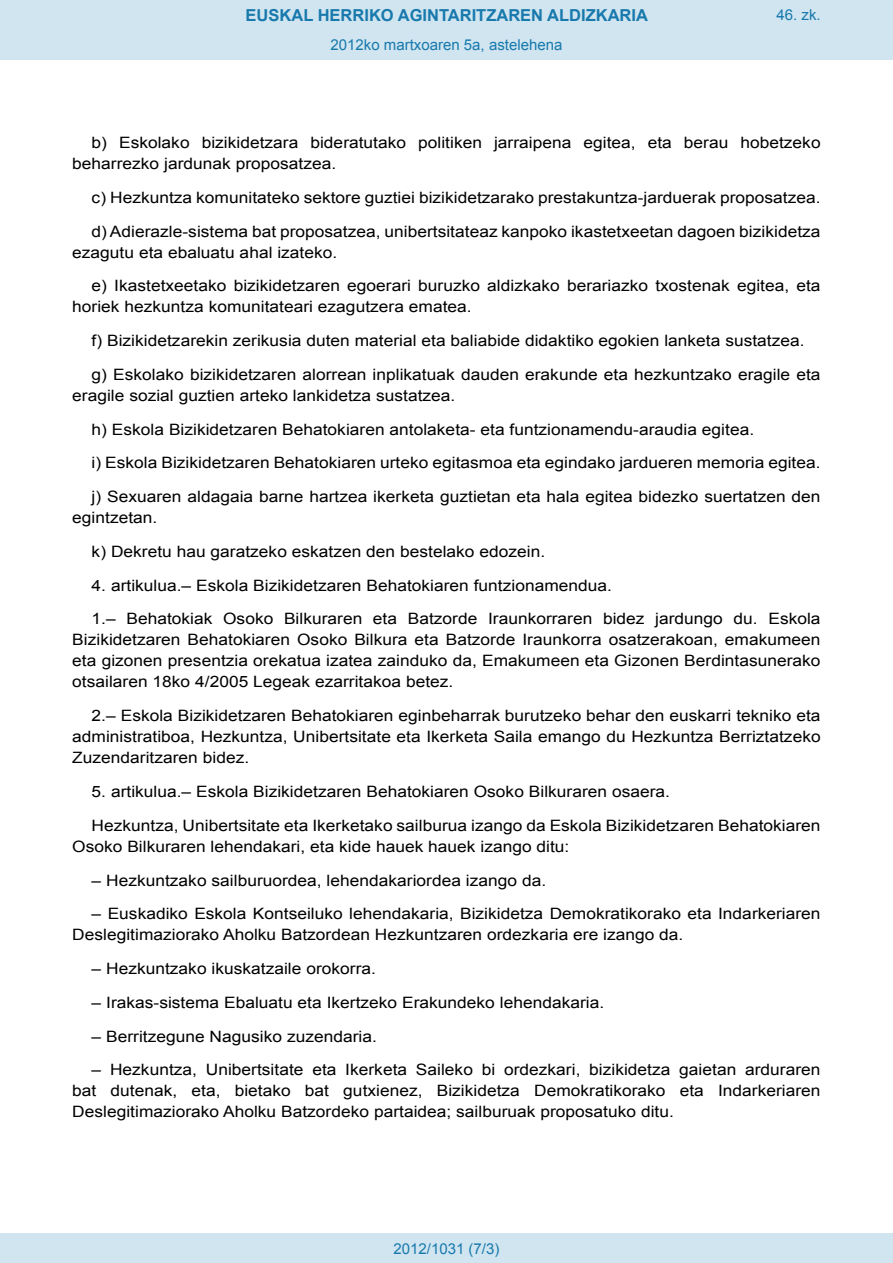
<style>
.page{position:relative;width:893px;height:1263px;background:#fff}
.page>*{position:absolute;margin:0;border:0;box-sizing:border-box;transform-origin:0 0}
.t1{font:700 16.5px "Arial";color:#1879ad}
.BOPVDetalle{font:15.6px/21px "Arial";color:#000;scale:1.11 1}
.Paginacion_Centro{font:15px "Arial";color:#1879ad}
</style>
<div class="page">
<div style="left:0;top:0;width:893px;height:60px;background:#d0e5f0"></div>
<div style="left:0;top:1233px;width:893px;height:30px;background:#d0e5f0"></div>
<p class="t1" style="left:246px;top:4px;width:404px">EUSKAL HERRIKO AGINTARITZAREN ALDIZKARIA</p>
<p class="Paginacion_Centro" style="left:331px;top:35px;width:233px">2012ko martxoaren 5a, astelehena</p>
<p class="Paginacion_Centro" style="left:776px;top:5px;width:46px">46. zk.</p>
<p class="BOPVDetalle" style="left:72px;top:132px;width:676px;text-indent:19px">b) Eskolako bizikidetzara bideratutako politiken jarraipena egitea, eta berau hobetzeko beharrezko jardunak proposatzea.</p>
<p class="BOPVDetalle" style="left:92px;top:187px;width:658px">c) Hezkuntza komunitateko sektore guztiei bizikidetzarako prestakuntza-jarduerak proposatzea.</p>
<p class="BOPVDetalle" style="left:72px;top:221px;width:676px;text-indent:19px">d) Adierazle-sistema bat proposatzea, unibertsitateaz kanpoko ikastetxeetan dagoen bizikidetza ezagutu eta ebaluatu ahal izateko.</p>
<p class="BOPVDetalle" style="left:72px;top:276px;width:676px;text-indent:19px">e) Ikastetxeetako bizikidetzaren egoerari buruzko aldizkako berariazko txostenak egitea, eta horiek hezkuntza komunitateari ezagutzera ematea.</p>
<p class="BOPVDetalle" style="left:92px;top:330px;width:644px">f) Bizikidetzarekin zerikusia duten material eta baliabide didaktiko egokien lanketa sustatzea.</p>
<p class="BOPVDetalle" style="left:72px;top:364px;width:676px;text-indent:19px">g) Eskolako bizikidetzaren alorrean inplikatuak dauden erakunde eta hezkuntzako eragile eta eragile sozial guztien arteko lankidetza sustatzea.</p>
<p class="BOPVDetalle" style="left:92px;top:419px;width:598px">h) Eskola Bizikidetzaren Behatokiaren antolaketa- eta funtzionamendu-araudia egitea.</p>
<p class="BOPVDetalle" style="left:92px;top:453px;width:658px">i) Eskola Bizikidetzaren Behatokiaren urteko egitasmoa eta egindako jardueren memoria egitea.</p>
<p class="BOPVDetalle" style="left:72px;top:486px;width:676px;text-indent:19px">j) Sexuaren aldagaia barne hartzea ikerketa guztietan eta hala egitea bidezko suertatzen den egintzetan.</p>
<p class="BOPVDetalle" style="left:92px;top:541px;width:410px">k) Dekretu hau garatzeko eskatzen den bestelako edozein.</p>
<p class="BOPVDetalle" style="left:92px;top:575px;width:470px">4. artikulua.– Eskola Bizikidetzaren Behatokiaren funtzionamendua.</p>
<p class="BOPVDetalle" style="left:72px;top:609px;width:676px;text-align:justify;text-indent:19px">1.– Behatokiak Osoko Bilkuraren eta Batzorde Iraunkorraren bidez jardungo du. Eskola Bizikidetzaren Behatokiaren Osoko Bilkura eta Batzorde Iraunkorra osatzerakoan, emakumeen eta gizonen presentzia orekatua izatea zainduko da, Emakumeen eta Gizonen Berdintasunerako otsailaren 18ko 4/2005 Legeak ezarritakoa betez.</p>
<p class="BOPVDetalle" style="left:72px;top:705px;width:676px;text-align:justify;text-indent:19px">2.– Eskola Bizikidetzaren Behatokiaren eginbeharrak burutzeko behar den euskarri tekniko eta administratiboa, Hezkuntza, Unibertsitate eta Ikerketa Saila emango du Hezkuntza Berriztatzeko Zuzendaritzaren bidez.</p>
<p class="BOPVDetalle" style="left:92px;top:781px;width:523px">5. artikulua.– Eskola Bizikidetzaren Behatokiaren Osoko Bilkuraren osaera.</p>
<p class="BOPVDetalle" style="left:72px;top:815px;width:676px;text-indent:19px">Hezkuntza, Unibertsitate eta Ikerketako sailburua izango da Eskola Bizikidetzaren Behatokiaren<br>Osoko Bilkuraren lehendakari, eta kide hauek hauek izango ditu:</p>
<p class="BOPVDetalle" style="left:92px;top:870px;width:411px">– Hezkuntzako sailburuordea, lehendakariordea izango da.</p>
<p class="BOPVDetalle" style="left:72px;top:903px;width:676px;text-indent:19px">– Euskadiko Eskola Kontseiluko lehendakaria, Bizikidetza Demokratikorako eta Indarkeriaren<br>Deslegitimaziorako Aholku Batzordean Hezkuntzaren ordezkaria ere izango da.</p>
<p class="BOPVDetalle" style="left:92px;top:958px;width:258px">– Hezkuntzako ikuskatzaile orokorra.</p>
<p class="BOPVDetalle" style="left:92px;top:992px;width:463px">– Irakas-sistema Ebaluatu eta Ikertzeko Erakundeko lehendakaria.</p>
<p class="BOPVDetalle" style="left:92px;top:1026px;width:258px">– Berritzegune Nagusiko zuzendaria.</p>
<p class="BOPVDetalle" style="left:72px;top:1059px;width:676px;text-align:justify;text-indent:19px">– Hezkuntza, Unibertsitate eta Ikerketa Saileko bi ordezkari, bizikidetza gaietan arduraren bat dutenak, eta, bietako bat gutxienez, Bizikidetza Demokratikorako eta Indarkeriaren Deslegitimaziorako Aholku Batzordeko partaidea; sailburuak proposatuko ditu.</p>
<p class="Paginacion_Centro" style="left:393px;top:1238px;width:107px">2012/1031 (7/3)</p>
</div>
